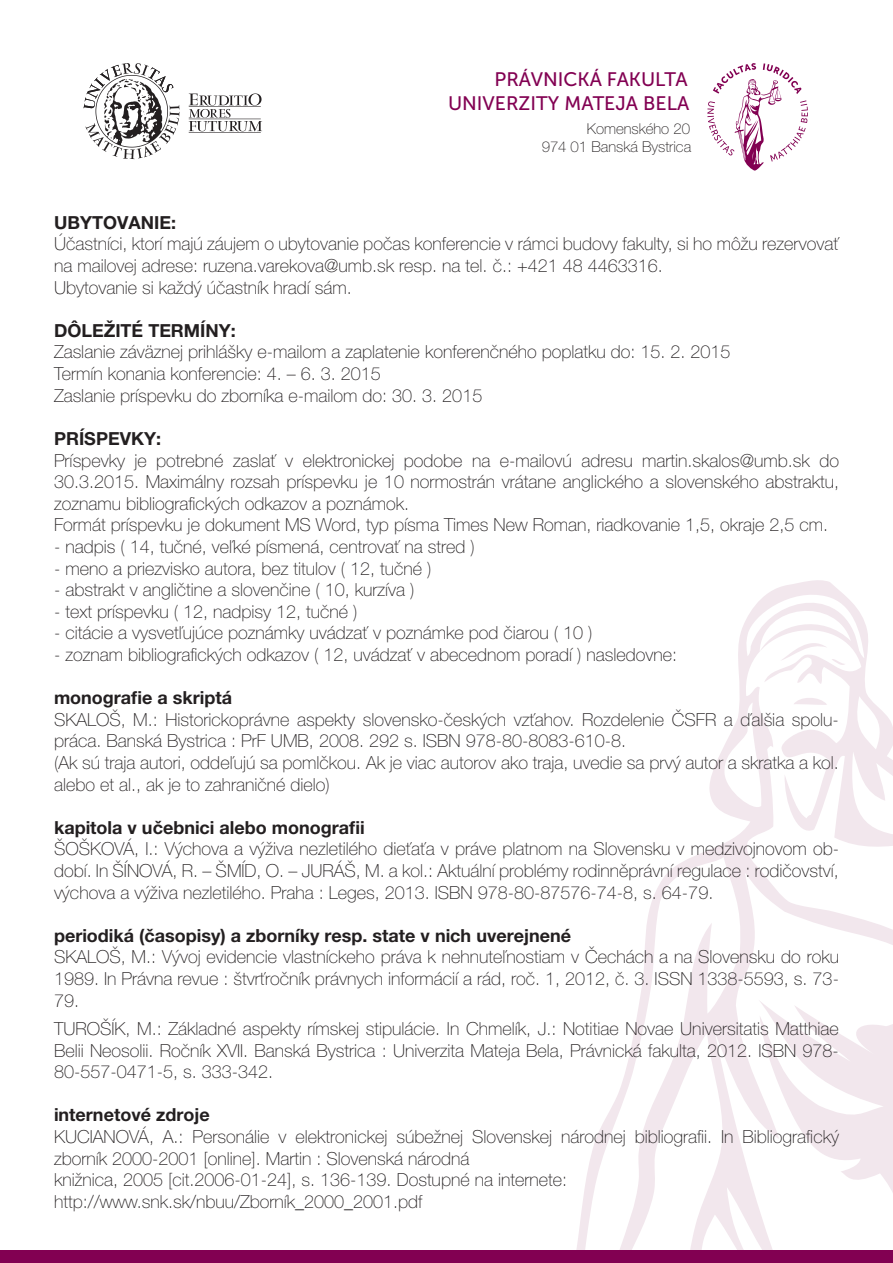
<style>
.page{position:relative;width:893px;height:1263px;background:#fff}
.page>*{position:absolute;margin:0;border:0;box-sizing:border-box;transform-origin:0 0}
.t1{font:19.5px/23.4px "Museo Sans 500";color:#820052;text-align:right}
.t2{font:100 18px/21.6px "Helvetica Neue LT Pro";color:#231f20}
.t3{font:700 18px "Helvetica Neue LT Pro";color:#231f20}
.t4{font:100 15px/17.7px "Helvetica Neue LT Pro";color:#231f20;text-align:right}
</style>
<div class="page">
<svg style="left:576px;top:580px;width:317px;height:670px"></svg>
<svg style="left:707px;top:63px;width:101px;height:108px"></svg>
<div style="left:0;top:1250px;width:893px;height:13px;background:#820052"></div>
<svg style="left:189px;top:93px;width:73px;height:40px"></svg>
<svg style="left:84px;top:63px;width:95px;height:96px"></svg>
<p class="t1" style="left:448px;top:68px;width:243px">PRÁVNICKÁ FAKULTA<br>UNIVERZITY MATEJA BELA</p>
<p class="t4" style="left:542px;top:120px;width:151px">Komenského 20<br>974 01 Banská Bystrica</p>
<p class="t3" style="left:54px;top:211px;width:124px">UBYTOVANIE:</p>
<p class="t2" style="left:54px;top:233px;width:786px">Účastníci, ktorí majú záujem o ubytovanie počas konferencie v rámci budovy fakulty, si ho môžu rezervovať na mailovej adrese: ruzena.varekova@umb.sk resp. na tel. č.: +421 48 4463316.<br>Ubytovanie si každý účastník hradí sám.</p>
<p class="t3" style="left:54px;top:319px;width:183px">DÔLEŽITÉ TERMÍNY:</p>
<p class="t2" style="left:54px;top:341px;width:678px">Zaslanie záväznej prihlášky e-mailom a zaplatenie konferenčného poplatku do: 15. 2. 2015<br>Termín konania konferencie: 4. – 6. 3. 2015<br>Zaslanie príspevku do zborníka e-mailom do: 30. 3. 2015</p>
<p class="t3" style="left:54px;top:427px;width:109px">PRÍSPEVKY:</p>
<p class="t2" style="left:54px;top:449px;width:786px">Príspevky je potrebné zaslať v elektronickej podobe na e-mailovú adresu martin.skalos@umb.sk do 30.3.2015. Maximálny rozsah príspevku je 10 normostrán vrátane anglického a slovenského abstraktu, zoznamu bibliografických odkazov a poznámok.<br>Formát príspevku je dokument MS Word, typ písma Times New Roman, riadkovanie 1,5, okraje 2,5 cm.</p>
<p class="t2" style="left:54px;top:536px;width:422px">- nadpis ( 14, tučné, veľké písmená, centrovať na stred )</p>
<p class="t2" style="left:54px;top:557px;width:379px">- meno a priezvisko autora, bez titulov ( 12, tučné )</p>
<p class="t2" style="left:54px;top:579px;width:362px">- abstrakt v angličtine a slovenčine ( 10, kurzíva )</p>
<p class="t2" style="left:54px;top:600px;width:305px">- text príspevku ( 12, nadpisy 12, tučné )</p>
<p class="t2" style="left:54px;top:622px;width:540px">- citácie a vysvetľujúce poznámky uvádzať v poznámke pod čiarou ( 10 )</p>
<p class="t2" style="left:54px;top:644px;width:625px">- zoznam bibliografických odkazov ( 12, uvádzať v abecednom poradí ) nasledovne:</p>
<p class="t3" style="left:54px;top:687px;width:180px">monografie a skriptá</p>
<p class="t2" style="left:54px;top:708px;width:786px">SKALOŠ, M.: Historickoprávne aspekty slovensko-českých vzťahov. Rozdelenie ČSFR a ďalšia spolu&shy;práca. Banská Bystrica : PrF UMB, 2008. 292 s. ISBN 978-80-8083-610-8.<br>(Ak sú traja autori, oddeľujú sa pomlčkou. Ak je viac autorov ako traja, uvedie sa prvý autor a skratka a kol. alebo et al., ak je to zahraničné dielo)</p>
<p class="t3" style="left:54px;top:816px;width:312px">kapitola v učebnici alebo monografii</p>
<p class="t2" style="left:54px;top:838px;width:786px;text-align:justify">ŠOŠKOVÁ, I.: Výchova a výživa nezletilého dieťaťa v práve platnom na Slovensku v medzivojnovom ob&shy;dobí. In ŠÍNOVÁ, R. – ŠMÍD, O. – JURÁŠ, M. a kol.: Aktuální problémy rodinněprávní regulace : rodičovství, výchova a výživa nezletilého. Praha : Leges, 2013. ISBN 978-80-87576-74-8, s. 64-79.</p>
<p class="t3" style="left:54px;top:924px;width:519px">periodiká (časopisy) a zborníky resp. state v nich uverejnené</p>
<p class="t2" style="left:54px;top:946px;width:786px;text-align:justify">SKALOŠ, M.: Vývoj evidencie vlastníckeho práva k nehnuteľnostiam v Čechách a na Slovensku do roku 1989. In Právna revue : štvrťročník právnych informácií a rád, roč. 1, 2012, č. 3. ISSN 1338-5593, s. 73- 79.</p>
<p class="t2" style="left:54px;top:1018px;width:786px;text-align:justify">TUROŠÍK, M.: Základné aspekty rímskej stipulácie. In Chmelík, J.: Notitiae Novae Universitatis Matthiae Belii Neosolii. Ročník XVII. Banská Bystrica : Univerzita Mateja Bela, Právnická fakulta, 2012. ISBN 978- 80-557-0471-5, s. 333-342.</p>
<p class="t3" style="left:54px;top:1104px;width:157px">internetové zdroje</p>
<p class="t2" style="left:54px;top:1126px;width:786px">KUCIANOVÁ, A.: Personálie v elektronickej súbežnej Slovenskej národnej bibliografii. In Bibliografický zborník 2000-2001 [online]. Martin : Slovenská národná<br>knižnica, 2005 [cit.2006-01-24], s. 136-139. Dostupné na internete: http://www.snk.sk/nbuu/Zborník_2000_2001.pdf</p>
</div>
